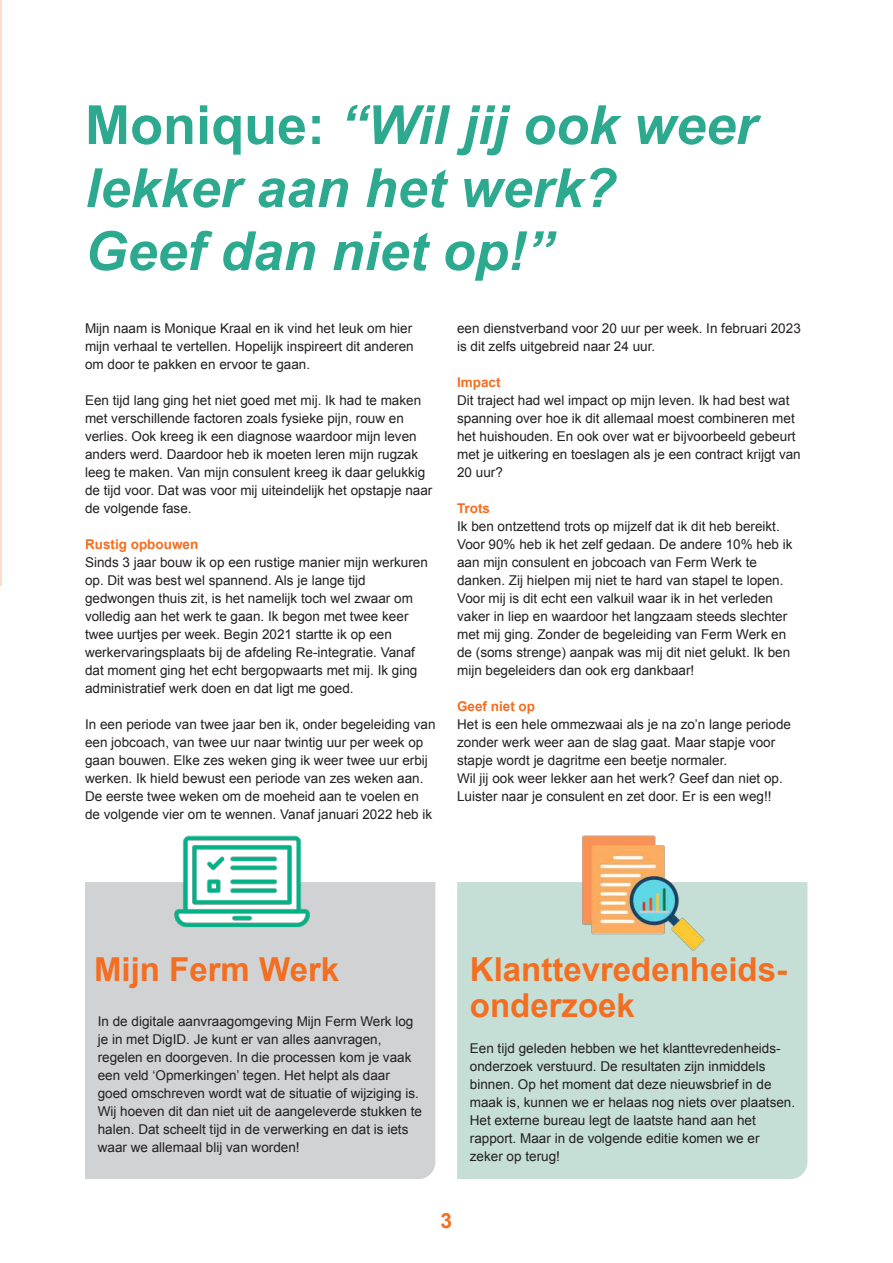
<style>
.page{position:relative;width:893px;height:1263px;background:#fff}
.page>*{position:absolute;margin:0;border:0;box-sizing:border-box;transform-origin:0 0}
.t1{font:italic 700 54px/63px "Arial";color:#2ca98f}
.t2{font:700 33px/36px "Arial";color:#f36e21}
.t3{font:700 21px "Arial";color:#f36e21}
.t4{font:13.5px/18px "Arial";color:#231f20}
.t5{font:700 13.5px "Arial";color:#f36e21}
.s1{font-style:normal}
</style>
<div class="page">
<div style="left:85px;top:882px;width:350px;height:297px;background:#d1d2d4"></div>
<hr style="left:0;top:0;width:1px;height:585px;background:#fdddc6">
<div style="left:457px;top:882px;width:350px;height:297px;background:#c5dfd6"></div>
<img style="left:572px;top:835px;width:142px;height:129px">
<img style="left:167px;top:835px;width:150px;height:106px">
<h1 class="t1" style="left:85px;top:96px;width:673px"><span class="s1">Monique:</span> “Wil jij ook weer lekker aan het werk?<br>Geef dan niet op!”</h1>
<p class="t4" style="left:85px;top:319px;width:330px;text-align:justify">Mijn naam is Monique Kraal en ik vind het leuk om hier mijn verhaal te vertellen. Hopelijk inspireert dit anderen om door te pakken en ervoor te gaan.</p>
<p class="t4" style="left:85px;top:391px;width:349px">Een tijd lang ging het niet goed met mij. Ik had te maken met verschillende factoren zoals fysieke pijn, rouw en verlies. Ook kreeg ik een diagnose waardoor mijn leven anders werd. Daardoor heb ik moeten leren mijn rugzak leeg te maken. Van mijn consulent kreeg ik daar gelukkig de tijd voor. Dat was voor mij uiteindelijk het opstapje naar de volgende fase.</p>
<p class="t5" style="left:85px;top:535px;width:115px">Rustig opbouwen</p>
<p class="t4" style="left:85px;top:553px;width:344px">Sinds 3 jaar bouw ik op een rustige manier mijn werkuren op. Dit was best wel spannend. Als je lange tijd gedwongen thuis zit, is het namelijk toch wel zwaar om volledig aan het werk te gaan. Ik begon met twee keer twee uurtjes per week. Begin 2021 startte ik op een werkervaringsplaats bij de afdeling Re-integratie. Vanaf dat moment ging het echt bergopwaarts met mij. Ik ging administratief werk doen en dat ligt me goed.</p>
<p class="t4" style="left:85px;top:715px;width:352px">In een periode van twee jaar ben ik, onder begeleiding van een jobcoach, van twee uur naar twintig uur per week op gaan bouwen. Elke zes weken ging ik weer twee uur erbij werken. Ik hield bewust een periode van zes weken aan.<br>De eerste twee weken om de moeheid aan te voelen en de volgende vier om te wennen. Vanaf januari 2022 heb ik</p>
<p class="t4" style="left:457px;top:319px;width:345px">een dienstverband voor 20 uur per week. In februari 2023 is dit zelfs uitgebreid naar 24 uur.</p>
<p class="t5" style="left:457px;top:373px;width:45px">Impact</p>
<p class="t4" style="left:457px;top:391px;width:345px">Dit traject had wel impact op mijn leven. Ik had best wat spanning over hoe ik dit allemaal moest combineren met het huishouden. En ook over wat er bijvoorbeeld gebeurt met je uitkering en toeslagen als je een contract krijgt van 20 uur?</p>
<p class="t5" style="left:457px;top:499px;width:35px">Trots</p>
<p class="t4" style="left:457px;top:517px;width:337px">Ik ben ontzettend trots op mijzelf dat ik dit heb bereikt.<br>Voor 90% heb ik het zelf gedaan. De andere 10% heb ik aan mijn consulent en jobcoach van Ferm Werk te danken. Zij hielpen mij niet te hard van stapel te lopen.<br>Voor mij is dit echt een valkuil waar ik in het verleden vaker in liep en waardoor het langzaam steeds slechter met mij ging. Zonder de begeleiding van Ferm Werk en de (soms strenge) aanpak was mij dit niet gelukt. Ik ben mijn begeleiders dan ook erg dankbaar!</p>
<p class="t5" style="left:457px;top:697px;width:80px">Geef niet op</p>
<p class="t4" style="left:457px;top:715px;width:335px">Het is een hele ommezwaai als je na zo’n lange periode zonder werk weer aan de slag gaat. Maar stapje voor stapje wordt je dagritme een beetje normaler.<br>Wil jij ook weer lekker aan het werk? Geef dan niet op.<br>Luister naar je consulent en zet door. Er is een weg!!</p>
<h2 class="t2" style="left:94px;top:953px;width:247px">Mijn Ferm Werk</h2>
<p class="t4" style="left:98px;top:1012px;width:326px">In de digitale aanvraagomgeving Mijn Ferm Werk log je in met DigID. Je kunt er van alles aanvragen, regelen en doorgeven. In die processen kom je vaak een veld ‘Opmerkingen’ tegen. Het helpt als daar goed omschreven wordt wat de situatie of wijziging is.<br>Wij hoeven dit dan niet uit de aangeleverde stukken te halen. Dat scheelt tijd in de verwerking en dat is iets waar we allemaal blij van worden!</p>
<h2 class="t2" style="left:470px;top:953px;width:317px">Klanttevredenheids&shy;onderzoek</h2>
<p class="t4" style="left:470px;top:1039px;width:327px">Een tijd geleden hebben we het klanttevredenheids&shy;onderzoek verstuurd. De resultaten zijn inmiddels binnen. Op het moment dat deze nieuwsbrief in de maak is, kunnen we er helaas nog niets over plaatsen.<br>Het externe bureau legt de laatste hand aan het rapport. Maar in de volgende editie komen we er zeker op terug!</p>
<h3 class="t3" style="left:441px;top:1207px;width:13px">3</h3>
</div>
